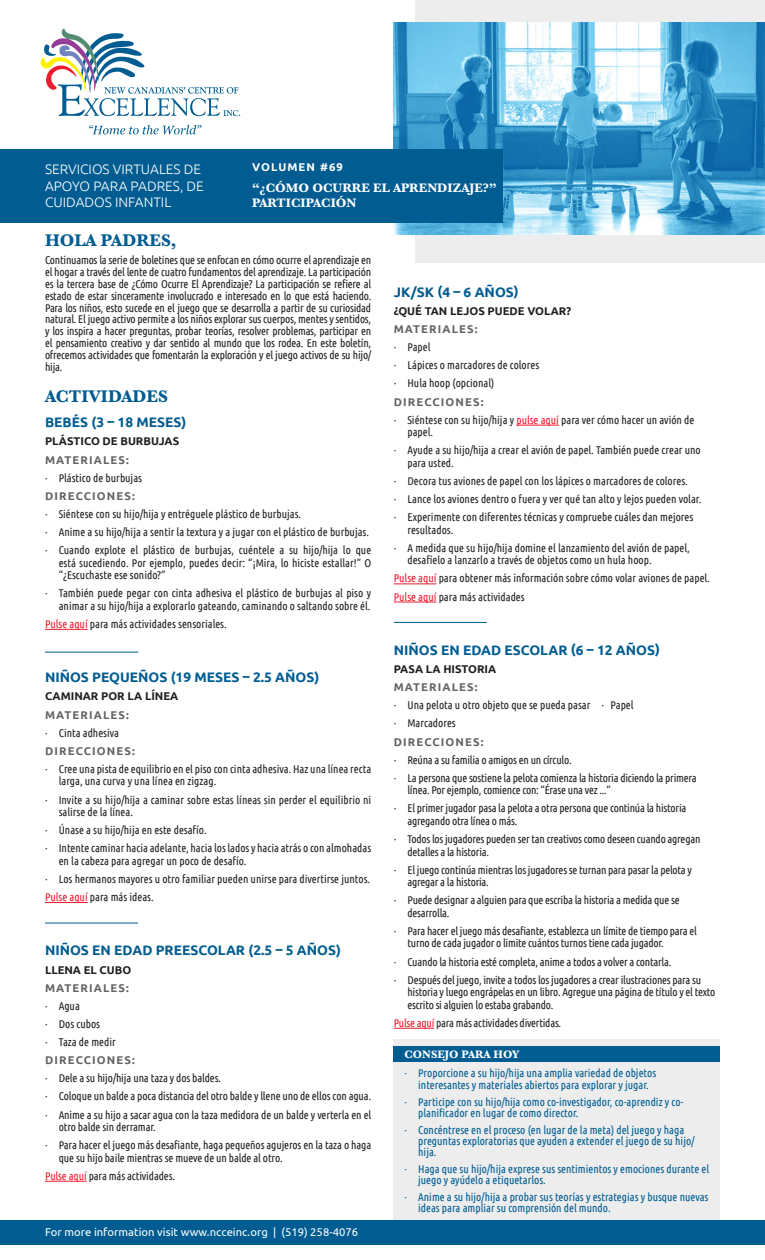
<style>
.page{position:relative;width:765px;height:1260px;background:#fff}
.page>*{position:absolute;margin:0;border:0;box-sizing:border-box;transform-origin:0 0}
.t1{font:700 17.5px "Baskerville";color:#005c91}
.t2{font:700 13.75px "Ubuntu";color:#005c91}
.t3{font:300 13.75px/16.5px "Ubuntu";color:#fff}
.t4{font:700 12.75px/15.4px "Baskerville";color:#fff}
.t5{font:11.25px/18.1px "Ubuntu Condensed";letter-spacing:-.005em;color:#231f20}
.t6{font:11.25px/11.2px "Ubuntu Condensed";color:#005c91}
.t7{font:700 11.25px "Ubuntu";letter-spacing:.1em;color:#636466}
.t8{font:700 11.25px "Ubuntu";color:#231f20}
.t9{font:11.25px "Ubuntu";color:#fff}
.t10{font:700 11.25px "Baskerville";color:#fff}
.t11{font:700 11.25px "Ubuntu";letter-spacing:.1em;color:#fff}
.s1{color:#ed1c2e}
</style>
<div class="page">
<div style="left:415px;top:0;width:350px;height:262px;background:#ededee"></div>
<img style="left:394px;top:22px;width:371px;height:212px">
<hr style="left:45px;top:629px;width:43px;height:1px;background:#ed1c2e">
<hr style="left:45px;top:902px;width:43px;height:1px;background:#ed1c2e">
<hr style="left:45px;top:1181px;width:42px;height:1px;background:#ed1c2e">
<hr style="left:516px;top:425px;width:43px;height:1px;background:#ed1c2e">
<hr style="left:394px;top:583px;width:43px;height:1px;background:#ed1c2e">
<hr style="left:394px;top:602px;width:43px;height:1px;background:#ed1c2e">
<hr style="left:394px;top:1028px;width:40px;height:1px;background:#ed1c2e">
<div style="left:0;top:149px;width:502px;height:73px;background:#005c91"></div>
<div style="left:0;top:1220px;width:765px;height:25px;background:#005c91"></div>
<svg style="left:40px;top:29px;width:200px;height:87px"></svg>
<svg style="left:89px;top:125px;width:113px;height:9px"></svg>
<hr style="left:45px;top:652px;width:93px;height:1px;background:#005c91">
<hr style="left:394px;top:622px;width:93px;height:1px;background:#005c91">
<hr style="left:45px;top:923px;width:93px;height:1px;background:#005c91">
<div style="left:394px;top:1039px;width:326px;height:181px;background:#ededee"></div>
<div style="left:394px;top:1046px;width:326px;height:16px;background:#005c91"></div>
<p class="t3" style="left:45px;top:161px;width:160px">SERVICIOS VIRTUALES DE<br>APOYO PARA PADRES, DE<br>CUIDADOS INFANTIL</p>
<p class="t11" style="left:252px;top:159px;width:92px">VOLUMEN #69</p>
<p class="t4" style="left:252px;top:180px;width:246px">“¿CÓMO OCURRE EL APRENDIZAJE?”<br>PARTICIPACIÓN</p>
<h1 class="t1" style="left:45px;top:228px;width:133px">HOLA PADRES,</h1>
<p class="t5" style="left:45px;top:254px;width:328px;line-height:11.9px;text-align:justify">Continuamos la serie de boletines que se enfocan en cómo ocurre el aprendizaje en el hogar a través del lente de cuatro fundamentos del aprendizaje. La participación es la tercera base de ¿Cómo Ocurre El Aprendizaje? La participación se refiere al estado de estar sinceramente involucrado e interesado en lo que está haciendo.<br>Para los niños, esto sucede en el juego que se desarrolla a partir de su curiosidad natural. El juego activo permite a los niños explorar sus cuerpos, mentes y sentidos, y los inspira a hacer preguntas, probar teorías, resolver problemas, participar en el pensamiento creativo y dar sentido al mundo que los rodea. En este boletín, ofrecemos actividades que fomentarán la exploración y el juego activos de su hijo/ hija.</p>
<h1 class="t1" style="left:45px;top:384px;width:125px">ACTIVIDADES</h1>
<p class="t2" style="left:45px;top:413px;width:143px">BEBÉS (3 – 18 MESES)</p>
<p class="t8" style="left:45px;top:434px;width:136px">PLÁSTICO DE BURBUJAS</p>
<p class="t7" style="left:45px;top:452px;width:85px">MATERIALES:</p>
<p class="t5" style="left:45px;top:468px;width:99px">· Plástico de burbujas</p>
<p class="t7" style="left:45px;top:488px;width:91px">DIRECCIONES:</p>
<p class="t5" style="left:45px;top:505px;width:328px">· Siéntese con su hijo/hija y entréguele plástico de burbujas.<br>· Anime a su hijo/hija a sentir la textura y a jugar con el plástico de burbujas. · Cuando explote el plástico de burbujas, cuéntele a su hijo/hija lo que</p>
<p class="t5" style="left:59px;top:556px;width:314px;line-height:12.5px">está sucediendo. Por ejemplo, puedes decir: “¡Mira, lo hiciste estallar!” O “¿Escuchaste ese sonido?”</p>
<p class="t5" style="left:45px;top:587px;width:328px;line-height:12.5px;text-align:right">· También puede pegar con cinta adhesiva el plástico de burbujas al piso y animar a su hijo/hija a explorarlo gateando, caminando o saltando sobre él.</p>
<p class="t5" style="left:45px;top:615px;width:183px"><span class="s1">Pulse aquí</span> para más actividades sensoriales.</p>
<p class="t2" style="left:45px;top:668px;width:276px">NIÑOS PEQUEÑOS (19 MESES – 2.5 AÑOS)</p>
<p class="t8" style="left:45px;top:689px;width:135px">CAMINAR POR LA LÍNEA</p>
<p class="t7" style="left:45px;top:707px;width:85px">MATERIALES:</p>
<p class="t5" style="left:45px;top:723px;width:76px">· Cinta adhesiva</p>
<p class="t7" style="left:45px;top:743px;width:91px">DIRECCIONES:</p>
<p class="t5" style="left:59px;top:762px;width:314px;line-height:12.5px;text-indent:-14px">· Cree una pista de equilibrio en el piso con cinta adhesiva. Haz una línea recta larga, una curva y una línea en zigzag.</p>
<p class="t5" style="left:59px;top:793px;width:314px;line-height:12.5px;text-indent:-14px">· Invite a su hijo/hija a caminar sobre estas líneas sin perder el equilibrio ni salirse de la línea.</p>
<p class="t5" style="left:45px;top:821px;width:328px">· Únase a su hijo/hija en este desafío.<br>· Intente caminar hacia adelante, hacia los lados y hacia atrás o con almohadas</p>
<p class="t5" style="left:45px;top:851px;width:327px;text-indent:14px">en la cabeza para agregar un poco de desafío.<br>· Los hermanos mayores u otro familiar pueden unirse para divertirse juntos.<br><span class="s1">Pulse aquí</span> para más ideas.</p>
<p class="t2" style="left:45px;top:942px;width:297px">NIÑOS EN EDAD PREESCOLAR (2.5 – 5 AÑOS)</p>
<p class="t8" style="left:45px;top:962px;width:88px">LLENA EL CUBO</p>
<p class="t7" style="left:45px;top:980px;width:85px">MATERIALES:</p>
<p class="t5" style="left:45px;top:996px;width:72px">· Agua<br>· Dos cubos<br>· Taza de medir</p>
<p class="t7" style="left:45px;top:1053px;width:91px">DIRECCIONES:</p>
<p class="t5" style="left:45px;top:1069px;width:328px">· Dele a su hijo/hija una taza y dos baldes.<br>· Coloque un balde a poca distancia del otro balde y llene uno de ellos con agua. · Anime a su hijo a sacar agua con la taza medidora de un balde y verterla en el</p>
<p class="t5" style="left:45px;top:1118px;width:328px;text-indent:14px">otro balde sin derramar.<br>· Para hacer el juego más desafiante, haga pequeños agujeros en la taza o haga</p>
<p class="t5" style="left:45px;top:1148px;width:239px;text-indent:14px">que su hijo baile mientras se mueve de un balde al otro.<br><span class="s1">Pulse aquí</span> para más actividades.</p>
<p class="t9" style="left:45px;top:1225px;width:315px">For more information visit www.ncceinc.org | (519) 258-4076</p>
<p class="t2" style="left:394px;top:283px;width:126px">JK/SK (4 – 6 AÑOS)</p>
<p class="t8" style="left:394px;top:304px;width:179px">¿QUÉ TAN LEJOS PUEDE VOLAR?</p>
<p class="t7" style="left:394px;top:322px;width:85px">MATERIALES:</p>
<p class="t5" style="left:394px;top:338px;width:147px">· Papel<br>· Lápices o marcadores de colores · Hula hoop (opcional)</p>
<p class="t7" style="left:394px;top:394px;width:91px">DIRECCIONES:</p>
<p class="t5" style="left:407px;top:413px;width:288px;line-height:12.5px;text-indent:-14px">· Siéntese con su hijo/hija y <span class="s1">pulse aquí</span> para ver cómo hacer un avión de papel.</p>
<p class="t5" style="left:407px;top:444px;width:295px;line-height:12.5px;text-indent:-14px">· Ayude a su hijo/hija a crear el avión de papel. También puede crear uno para usted.</p>
<p class="t5" style="left:394px;top:472px;width:309px">· Decora tus aviones de papel con los lápices o marcadores de colores.<br>· Lance los aviones dentro o fuera y ver qué tan alto y lejos pueden volar. · Experimente con diferentes técnicas y compruebe cuáles dan mejores</p>
<p class="t5" style="left:394px;top:520px;width:298px;text-indent:14px">resultados.<br>· A medida que su hijo/hija domine el lanzamiento del avión de papel,</p>
<p class="t5" style="left:394px;top:551px;width:318px;text-indent:14px">desafíelo a lanzarlo a través de objetos como un hula hoop.<br><span class="s1">Pulse aquí</span> para obtener más información sobre cómo volar aviones de papel.<br><span class="s1">Pulse aquí</span> para más actividades</p>
<p class="t2" style="left:394px;top:641px;width:268px">NIÑOS EN EDAD ESCOLAR (6 – 12 AÑOS)</p>
<p class="t8" style="left:394px;top:662px;width:104px">PASA LA HISTORIA</p>
<p class="t7" style="left:394px;top:680px;width:85px">MATERIALES:</p>
<p class="t5" style="left:394px;top:696px;width:241px">· Una pelota u otro objeto que se pueda pasar · Papel · Marcadores</p>
<p class="t7" style="left:394px;top:734px;width:91px">DIRECCIONES:</p>
<p class="t5" style="left:394px;top:750px;width:304px">· Reúna a su familia o amigos en un círculo.<br>· La persona que sostiene la pelota comienza la historia diciendo la primera</p>
<p class="t5" style="left:394px;top:781px;width:294px;text-indent:14px">línea. Por ejemplo, comience con: “Érase una vez ...”<br>· El primer jugador pasa la pelota a otra persona que continúa la historia</p>
<p class="t5" style="left:394px;top:812px;width:308px;text-indent:14px">agregando otra línea o más.<br>· Todos los jugadores pueden ser tan creativos como deseen cuando agregan</p>
<p class="t5" style="left:394px;top:842px;width:300px;text-indent:14px">detalles a la historia.<br>· El juego continúa mientras los jugadores se turnan para pasar la pelota y</p>
<p class="t5" style="left:394px;top:873px;width:287px;text-indent:14px">agregar a la historia.<br>· Puede designar a alguien para que escriba la historia a medida que se</p>
<p class="t5" style="left:394px;top:903px;width:305px;text-indent:14px">desarrolla.<br>· Para hacer el juego más desafiante, establezca un límite de tiempo para el</p>
<p class="t5" style="left:394px;top:934px;width:309px;text-indent:14px">turno de cada jugador o limite cuántos turnos tiene cada jugador.<br>· Cuando la historia esté completa, anime a todos a volver a contarla.<br>· Después del juego, invite a todos los jugadores a crear ilustraciones para su</p>
<p class="t5" style="left:407px;top:986px;width:309px;line-height:12.5px">historia y luego engrápelas en un libro. Agregue una página de título y el texto escrito si alguien lo estaba grabando.</p>
<p class="t5" style="left:394px;top:1013px;width:169px"><span class="s1">Pulse aquí</span> para más actividades divertidas.</p>
<p class="t10" style="left:404px;top:1047px;width:117px">CONSEJO PARA HOY</p>
<p class="t6" style="left:404px;top:1067px;width:253px;text-align:center">· Proporcione a su hijo/hija una amplia variedad de objetos interesantes y materiales abiertos para explorar y jugar.</p>
<p class="t6" style="left:418px;top:1096px;width:267px;text-indent:-14px">· Participe con su hijo/hija como co-investigador, co-aprendiz y co&shy;planificador en lugar de como director.</p>
<p class="t6" style="left:418px;top:1124px;width:278px;text-indent:-14px">· Concéntrese en el proceso (en lugar de la meta) del juego y haga preguntas exploratorias que ayuden a extender el juego de su hijo/ hija.</p>
<p class="t6" style="left:418px;top:1163px;width:293px;text-indent:-14px">· Haga que su hijo/hija exprese sus sentimientos y emociones durante el juego y ayúdelo a etiquetarlos.</p>
<p class="t6" style="left:418px;top:1191px;width:292px;text-indent:-14px">· Anime a su hijo/hija a probar sus teorías y estrategias y busque nuevas ideas para ampliar su comprensión del mundo.</p>
</div>
